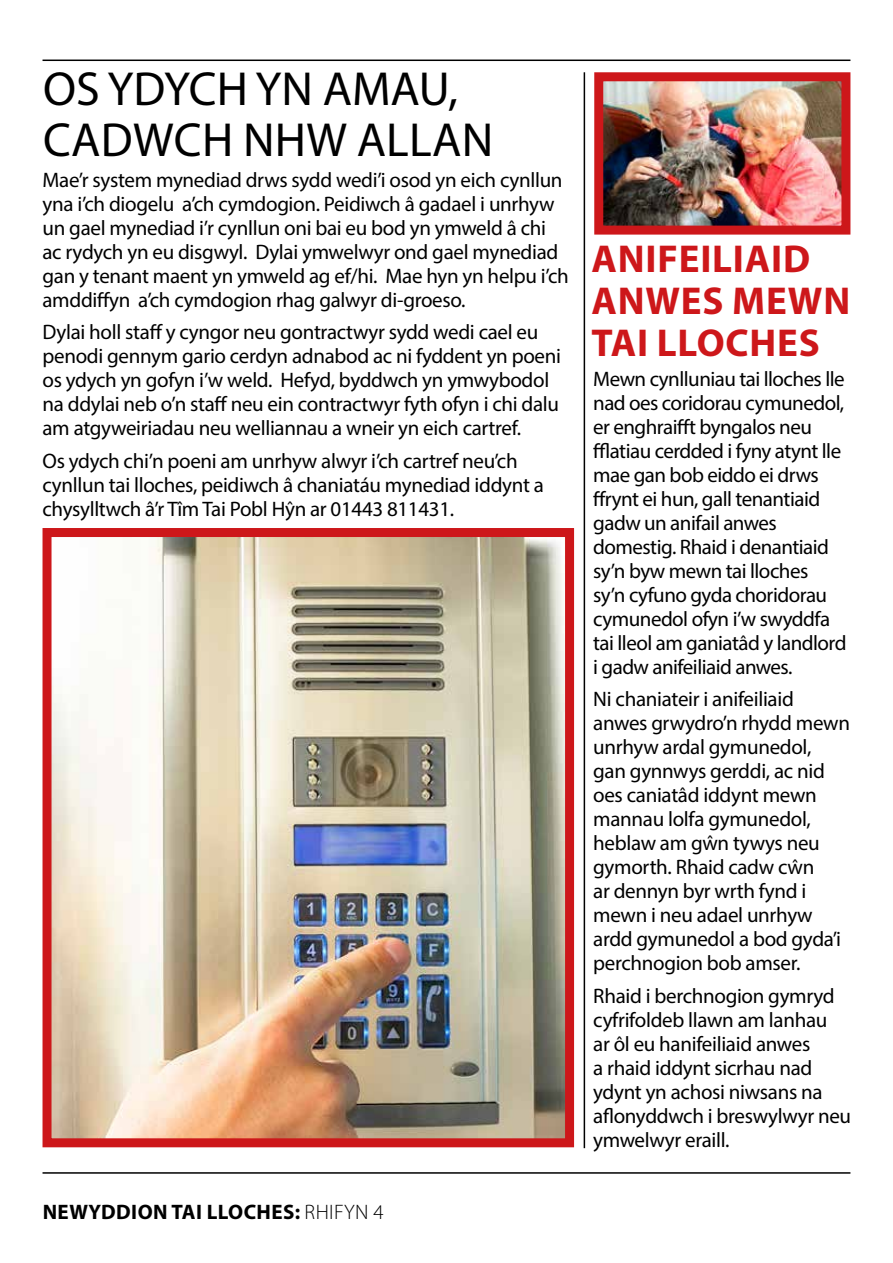
<style>
.page{position:relative;width:893px;height:1263px;background:#fff}
.page>*{position:absolute;margin:0;border:0;box-sizing:border-box;transform-origin:0 0}
.t1{font:48px/51px "Myriad Pro";letter-spacing:.005em;color:#000}
.t2{font:700 39px/42px "Myriad Pro";letter-spacing:.02em;color:#cd171a}
.t3{font:21px/24px "Myriad Pro";letter-spacing:-.015em;color:#000}
.t4{font:700 21px "Myriad Pro";letter-spacing:.02em;color:#000}
.s1{font-weight:300}
</style>
<div class="page">
<hr style="left:43px;top:60px;width:807px;height:1px;background:#000">
<hr style="left:43px;top:1172px;width:807px;height:2px;background:#000">
<img style="left:604px;top:82px;width:236px;height:143px">
<div style="left:594px;top:72px;width:256px;height:163px;border:9px solid #cd171a"></div>
<img style="left:53px;top:538px;width:511px;height:599px">
<div style="left:43px;top:528px;width:531px;height:619px;border:9px solid #cd171a"></div>
<hr style="left:584px;top:72px;width:1px;height:1076px;background:#000">
<h1 class="t1" style="left:43px;top:62px;width:452px">OS YDYCH YN AMAU,<br>CADWCH NHW ALLAN</h1>
<p class="t3" style="left:43px;top:167px;width:528px">Mae’r system mynediad drws sydd wedi’i osod yn eich cynllun yna i’ch diogelu a’ch cymdogion. Peidiwch â gadael i unrhyw un gael mynediad i’r cynllun oni bai eu bod yn ymweld â chi ac rydych yn eu disgwyl. Dylai ymwelwyr ond gael mynediad gan y tenant maent yn ymweld ag ef/hi. Mae hyn yn helpu i’ch amddiffyn a’ch cymdogion rhag galwyr di-groeso.</p>
<p class="t3" style="left:43px;top:320px;width:520px">Dylai holl staff y cyngor neu gontractwyr sydd wedi cael eu penodi gennym gario cerdyn adnabod ac ni fyddent yn poeni os ydych yn gofyn i’w weld. Hefyd, byddwch yn ymwybodol na ddylai neb o’n staff neu ein contractwyr fyth ofyn i chi dalu am atgyweiriadau neu welliannau a wneir yn eich cartref.</p>
<p class="t3" style="left:43px;top:448px;width:503px">Os ydych chi’n poeni am unrhyw alwyr i’ch cartref neu’ch cynllun tai lloches, peidiwch â chaniatáu mynediad iddynt a chysylltwch â’r Tîm Tai Pobl Hŷn ar 01443 811431.</p>
<p class="t4" style="left:43px;top:1199px;width:342px">NEWYDDION TAI LLOCHES: <span class="s1">RHIFYN 4</span></p>
<h2 class="t2" style="left:591px;top:237px;width:260px">ANIFEILIAID<br>ANWES MEWN<br>TAI LLOCHES</h2>
<p class="t3" style="left:593px;top:366px;width:255px">Mewn cynlluniau tai lloches lle nad oes coridorau cymunedol, er enghraifft byngalos neu fflatiau cerdded i fyny atynt lle mae gan bob eiddo ei drws ffrynt ei hun, gall tenantiaid gadw un anifail anwes domestig. Rhaid i denantiaid sy’n byw mewn tai lloches<br>sy’n cyfuno gyda choridorau cymunedol ofyn i’w swyddfa tai lleol am ganiatâd y landlord i gadw anifeiliaid anwes.</p>
<p class="t3" style="left:593px;top:687px;width:258px">Ni chaniateir i anifeiliaid anwes grwydro’n rhydd mewn unrhyw ardal gymunedol,<br>gan gynnwys gerddi, ac nid oes caniatâd iddynt mewn mannau lolfa gymunedol, heblaw am gŵn tywys neu gymorth. Rhaid cadw cŵn<br>ar dennyn byr wrth fynd i mewn i neu adael unrhyw ardd gymunedol a bod gyda’i perchnogion bob amser.</p>
<p class="t3" style="left:593px;top:983px;width:259px">Rhaid i berchnogion gymryd cyfrifoldeb llawn am lanhau<br>ar ôl eu hanifeiliaid anwes<br>a rhaid iddynt sicrhau nad ydynt yn achosi niwsans na aflonyddwch i breswylwyr neu ymwelwyr eraill.</p>
</div>
